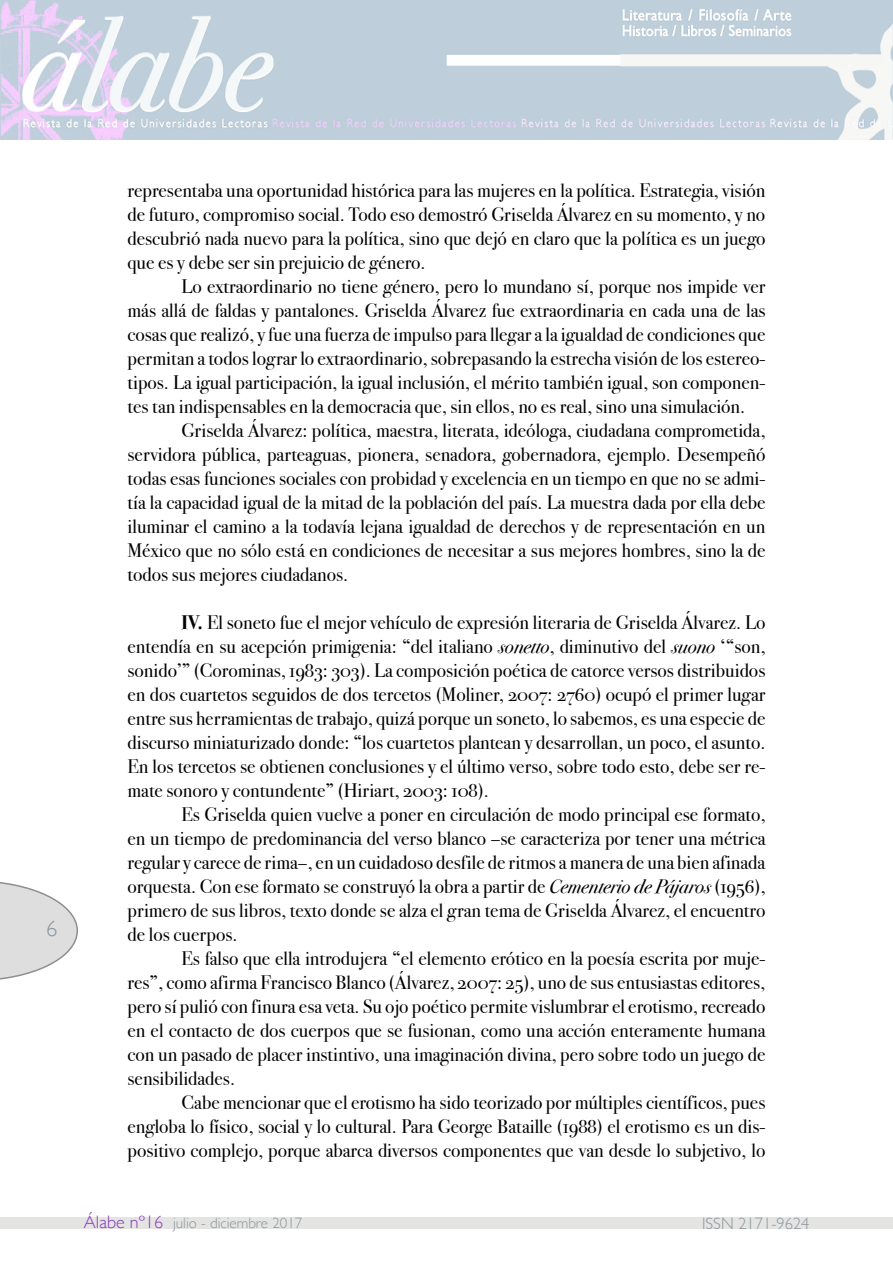
<style>
.page{position:relative;width:893px;height:1263px;background:#fff}
.page>*{position:absolute;margin:0;border:0;box-sizing:border-box;transform-origin:0 0}
.t1{font:300 22.5px "Gill Sans";color:#8a949d}
.t2{font:19.5px/24px "Bodoni Svty Two OSITCTT Book";color:#000;text-align:justify}
.t3{font:300 16.5px "Gill Sans";color:#8c959c}
.t4{font:300 15px "Gill Sans";color:#8c959c}
.s1{font-family:"Bodoni Svty Two OSITCTT Bold"}
.s2{font-family:"Bodoni Svty Two OSITCTT Book It"}
.s3{font-size:18px;color:#893ab6}
</style>
<div class="page">
<svg style="left:0;top:882px;width:78px;height:98px"></svg>
<div style="left:0;top:1218px;width:893px;height:11px;background:#e4e4e3"></div>
<img style="left:0;top:0;width:893px;height:139px">
<p class="t1" style="left:46px;top:911px;width:13px">6</p>
<p class="t2" style="left:128px;top:178px;width:639px">representaba una oportunidad histórica para las mujeres en la política. Estrategia, visión de futuro, compromiso social. Todo eso demostró Griselda Álvarez en su momento, y no descubrió nada nuevo para la política, sino que dejó en claro que la política es un juego que es y debe ser sin prejuicio de género.</p>
<p class="t2" style="left:128px;top:274px;width:639px;text-indent:54px">Lo extraordinario no tiene género, pero lo mundano sí, porque nos impide ver más allá de faldas y pantalones. Griselda Álvarez fue extraordinaria en cada una de las cosas que realizó, y fue una fuerza de impulso para llegar a la igualdad de condiciones que permitan a todos lograr lo extraordinario, sobrepasando la estrecha visión de los estereo&shy;tipos. La igual participación, la igual inclusión, el mérito también igual, son componen&shy;tes tan indispensables en la democracia que, sin ellos, no es real, sino una simulación.</p>
<p class="t2" style="left:128px;top:418px;width:639px;text-indent:54px">Griselda Álvarez: política, maestra, literata, ideóloga, ciudadana comprometida, servidora pública, parteaguas, pionera, senadora, gobernadora, ejemplo. Desempeñó todas esas funciones sociales con probidad y excelencia en un tiempo en que no se admi&shy;tía la capacidad igual de la mitad de la población del país. La muestra dada por ella debe iluminar el camino a la todavía lejana igualdad de derechos y de representación en un México que no sólo está en condiciones de necesitar a sus mejores hombres, sino la de todos sus mejores ciudadanos.</p>
<p class="t2" style="left:128px;top:610px;width:639px;text-indent:54px"><span class="s1">IV.</span> El soneto fue el mejor vehículo de expresión literaria de Griselda Álvarez. Lo entendía en su acepción primigenia: “del italiano <span class="s2">sonetto</span>, diminutivo del <span class="s2">suono</span> ‘“son, sonido’” (Corominas, 1983: 303). La composición poética de catorce versos distribuidos en dos cuartetos seguidos de dos tercetos (Moliner, 2007: 2760) ocupó el primer lugar entre sus herramientas de trabajo, quizá porque un soneto, lo sabemos, es una especie de discurso miniaturizado donde: “los cuartetos plantean y desarrollan, un poco, el asunto.<br>En los tercetos se obtienen conclusiones y el último verso, sobre todo esto, debe ser re&shy;mate sonoro y contundente” (Hiriart, 2003: 108).</p>
<p class="t2" style="left:128px;top:802px;width:639px;text-indent:54px">Es Griselda quien vuelve a poner en circulación de modo principal ese formato, en un tiempo de predominancia del verso blanco –se caracteriza por tener una métrica regular y carece de rima–, en un cuidadoso desfile de ritmos a manera de una bien afinada orquesta. Con ese formato se construyó la obra a partir de <span class="s2">Cementerio de Pájaros</span> (1956), primero de sus libros, texto donde se alza el gran tema de Griselda Álvarez, el encuentro de los cuerpos.</p>
<p class="t2" style="left:128px;top:946px;width:639px;text-indent:54px">Es falso que ella introdujera “el elemento erótico en la poesía escrita por muje&shy;res”, como afirma Francisco Blanco (Álvarez, 2007: 25), uno de sus entusiastas editores, pero sí pulió con finura esa veta. Su ojo poético permite vislumbrar el erotismo, recreado en el contacto de dos cuerpos que se fusionan, como una acción enteramente humana con un pasado de placer instintivo, una imaginación divina, pero sobre todo un juego de sensibilidades.</p>
<p class="t2" style="left:128px;top:1090px;width:639px;text-indent:54px">Cabe mencionar que el erotismo ha sido teorizado por múltiples científicos, pues engloba lo físico, social y lo cultural. Para George Bataille (1988) el erotismo es un dis&shy;positivo complejo, porque abarca diversos componentes que van desde lo subjetivo, lo</p>
<p class="t4" style="left:84px;top:1211px;width:220px"><span class="s3">Álabe nº16</span> julio - diciembre 2017</p>
<p class="t3" style="left:702px;top:1211px;width:109px">ISSN 2171-9624</p>
</div>
